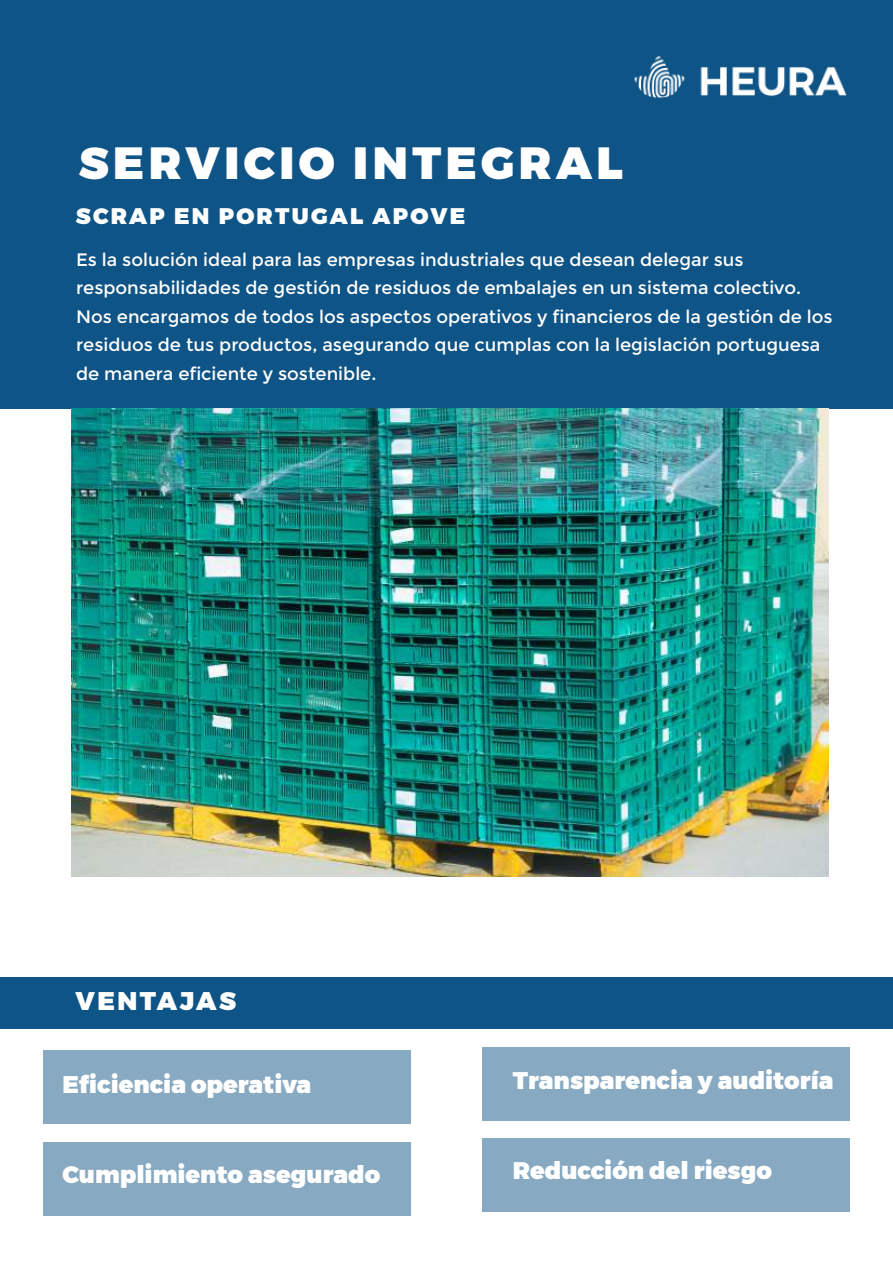
<style>
.page{position:relative;width:893px;height:1263px;background:#fff}
.page>*{position:absolute;margin:0;border:0;box-sizing:border-box;transform-origin:0 0}
.t1{font:900 45px "Montserrat";letter-spacing:.1em;color:#fff}
.t2{font:900 25.5px "Montserrat";letter-spacing:.1em;color:#fff}
.t3{font:900 24px "Montserrat";color:#fff}
.t4{font:900 22.5px "Montserrat";letter-spacing:.1em;color:#fff}
.t5{font:18px/28.5px "Montserrat";color:#fff}
</style>
<div class="page">
<div style="left:0;top:977px;width:893px;height:51px;background:#0f5486"></div>
<div style="left:0;top:0;width:893px;height:409px;background:#0f5486"></div>
<img style="left:71px;top:409px;width:758px;height:468px">
<div style="left:482px;top:1047px;width:368px;height:74px;background:#87a9c2"></div>
<div style="left:482px;top:1138px;width:368px;height:74px;background:#87a9c2"></div>
<div style="left:43px;top:1142px;width:368px;height:73px;background:#87a9c2"></div>
<div style="left:43px;top:1051px;width:368px;height:73px;background:#87a9c2"></div>
<img style="left:634px;top:56px;width:213px;height:43px">
<h1 class="t1" style="left:79px;top:135px;width:545px">SERVICIO INTEGRAL</h1>
<p class="t4" style="left:76px;top:202px;width:391px">SCRAP EN PORTUGAL APOVE</p>
<p class="t5" style="left:76px;top:245px;width:758px">Es la solución ideal para las empresas industriales que desean delegar sus responsabilidades de gestión de residuos de embalajes en un sistema colectivo.<br>Nos encargamos de todos los aspectos operativos y financieros de la gestión de los residuos de tus productos, asegurando que cumplas con la legislación portuguesa de manera eficiente y sostenible.</p>
<h2 class="t2" style="left:75px;top:985px;width:162px">VENTAJAS</h2>
<h3 class="t3" style="left:62px;top:1069px;width:250px">Eficiencia operativa</h3>
<h3 class="t3" style="left:62px;top:1159px;width:319px">Cumplimiento asegurado</h3>
<h3 class="t3" style="left:513px;top:1065px;width:322px">Transparencia y auditoría</h3>
<h3 class="t3" style="left:513px;top:1155px;width:261px">Reducción del riesgo</h3>
</div>
